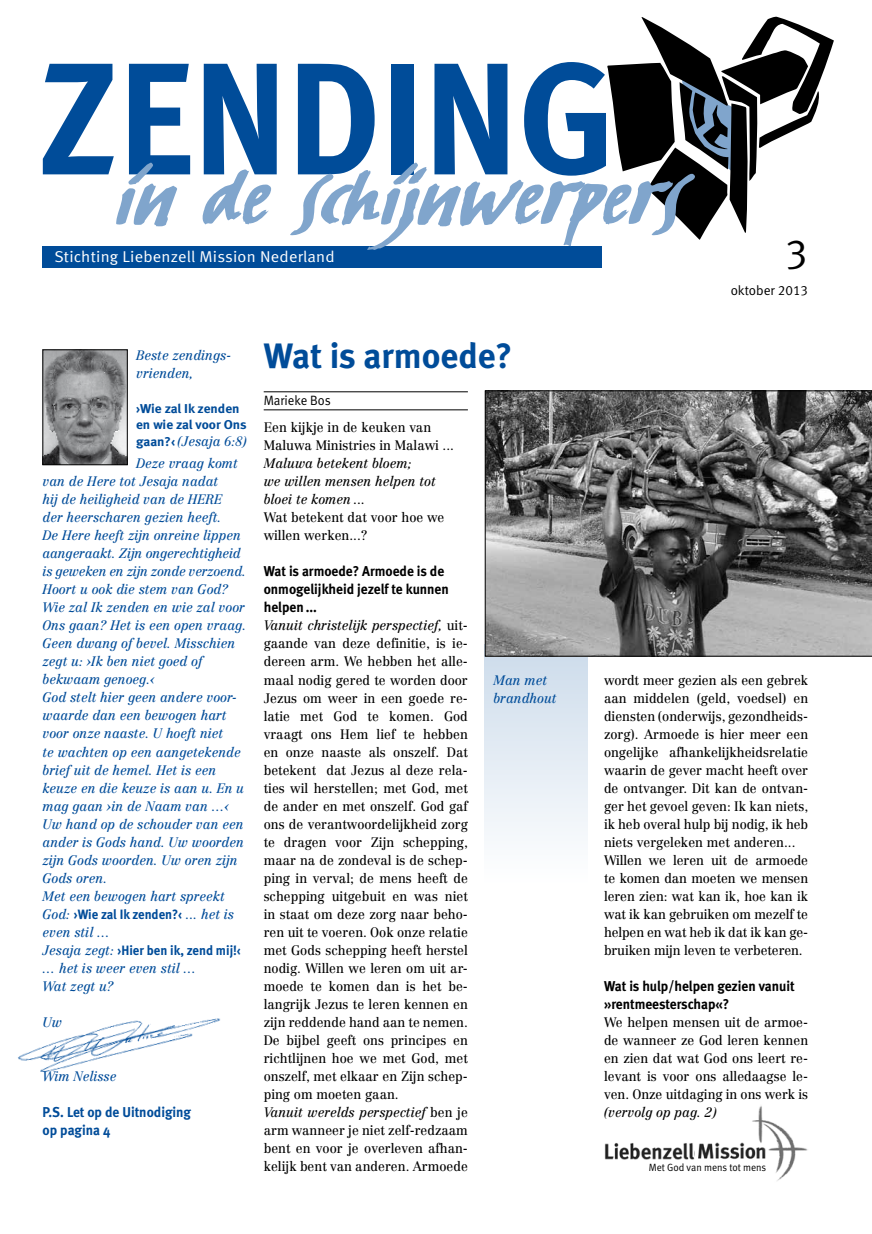
<style>
.page{position:relative;width:872px;height:1234px;background:#fff}
.page>*{position:absolute;margin:0;border:0;box-sizing:border-box;transform-origin:0 0}
.t1{font:159px "Meta Bold LF";color:#004c99;scale:.95 1}
.t2{font:italic 99.75px "FF Erikrighthand";color:#80a5cc;scale:1.05 1}
.t3{font:41.25px "Meta Normal LF Caps";color:#000}
.t4{font:35.25px "Meta Bold LF";color:#004c99}
.t5{font:15.6px "Meta Normal LF";letter-spacing:.015em;color:#fff;scale:1.05 1}
.t6{font:700 14.25px/18px "Meta";color:#000;scale:.95 1}
.t7{font:700 14.25px/18px "Meta";color:#004c99;scale:.95 1}
.t8{font:13.5px/18px "Centennial";color:#000;scale:.95 1}
.t9{font:italic 13.5px/18px "Centennial";color:#004c99;scale:.95 1}
.t10{font:italic 13.5px/18px "Centennial";color:#000;scale:.95 1}
.t11{font:700 13.5px "Meta";color:#004c99;scale:.95 1}
.t12{font:13.5px "Meta Normal LF";color:#000}
.t13{font:13.5px "Meta Normal LF";color:#000;scale:.95 1}
.t14{font:12.9px/16.5px "Meta Bold LF";letter-spacing:-.01em;color:#004c99;scale:1.05 1}
.t15{font:10.5px "Meta Normal LF";color:#000;scale:.95 1}
.s1{font-family:"Meta Bold LF";font-style:normal;font-size:12.9px}
.s2{font-family:"Centennial";font-weight:400;font-style:italic}
.s3{font-style:italic}
</style>
<div class="page">
<svg style="left:607px;top:17px;width:227px;height:222px"></svg>
<div style="left:43px;top:247px;width:559px;height:21px;background:#004c99"></div>
<div style="left:485px;top:644px;width:102px;height:238px;background:linear-gradient(to bottom,#c6d4e3,#fff)"></div>
<img style="left:698px;top:1106px;width:110px;height:75px">
<img style="left:604px;top:1143px;width:90px;height:17px">
<div style="left:643px;top:1162px;width:123px;height:12px;background:#fff"></div>
<hr style="left:264px;top:391px;width:204px;height:1px;background:#000">
<hr style="left:264px;top:409px;width:204px;height:1px;background:#000">
<svg style="left:485px;top:390px;width:387px;height:266px;background:#737373"></svg>
<img style="left:45px;top:351px;width:81px;height:112px">
<div style="left:43px;top:349px;width:85px;height:116px;border:1px solid #000"></div>
<img style="left:18px;top:1018px;width:203px;height:54px">
<h1 class="t1" style="left:38px;top:24px;width:608px">Zending</h1>
<h2 class="t2" style="left:111px;top:135px;width:583px">indeschijnwerpers</h2>
<p class="t5" style="left:54px;top:248px;width:269px">Stichting Liebenzell Mission Nederland</p>
<h3 class="t3" style="left:785px;top:230px;width:25px">3</h3>
<p class="t12" style="left:730px;top:282px;width:79px">oktober 2013</p>
<p class="t9" style="left:136px;top:346px;width:101px">Beste zendings&shy;vrienden,</p>
<p class="t14" style="left:136px;top:400px;width:107px">›Wie zal Ik zenden en wie zal voor Ons</p>
<p class="t9" style="left:136px;top:429px;width:118px;line-height:22.5px"><span class="s1">gaan?‹</span> (Jesaja 6:8)<br>Deze vraag komt</p>
<p class="t9" style="left:43px;top:472px;width:216px">van de Here tot Jesaja nadat<br>hij de heiligheid van de HERE<br>der heerscharen gezien heeft.<br>De Here heeft zijn onreine lippen aangeraakt. Zijn ongerechtigheid is geweken en zijn zonde verzoend.<br>Hoort u ook die stem van God?<br>Wie zal Ik zenden en wie zal voor<br>Ons gaan? Het is een open vraag.<br>Geen dwang of bevel. Misschien zegt u: ›Ik ben niet goed of bekwaam genoeg.‹<br>God stelt hier geen andere voor&shy;waarde dan een bewogen hart voor onze naaste. U hoeft niet<br>te wachten op een aangetekende brief uit de hemel. Het is een keuze en die keuze is aan u. En u mag gaan ›in de Naam van …‹<br>Uw hand op de schouder van een ander is Gods hand. Uw woorden zijn Gods woorden. Uw oren zijn<br>Gods oren.<br>Met een bewogen hart spreekt</p>
<p class="t11" style="left:43px;top:905px;width:203px"><span class="s2">God:</span> ›Wie zal Ik zenden?‹ <span class="s2">... het is</span></p>
<p class="t9" style="left:43px;top:922px;width:72px">even stil …</p>
<p class="t11" style="left:43px;top:941px;width:210px"><span class="s2">Jesaja zegt:</span> ›Hier ben ik, zend mij!‹</p>
<p class="t9" style="left:43px;top:958px;width:163px">… het is weer even stil …<br>Wat zegt u?</p>
<p class="t9" style="left:43px;top:1012px;width:22px">Uw</p>
<p class="t9" style="left:43px;top:1066px;width:79px">Wim Nelisse</p>
<p class="t7" style="left:43px;top:1102px;width:158px">P.S. Let op de Uitnodiging op pagina 4</p>
<h3 class="t4" style="left:264px;top:334px;width:250px">Wat is armoede?</h3>
<p class="t13" style="left:264px;top:392px;width:72px">Marieke Bos</p>
<p class="t8" style="left:264px;top:418px;width:202px">Een kijkje in de keuken van<br>Maluwa Ministries in Malawi ...</p>
<p class="t10" style="left:264px;top:454px;width:183px">Maluwa betekent bloem;<br>we willen mensen helpen tot bloei te komen ...</p>
<p class="t8" style="left:264px;top:508px;width:192px">Wat betekent dat voor hoe we willen werken...?</p>
<p class="t6" style="left:264px;top:562px;width:196px">Wat is armoede? Armoede is de onmogelijkheid jezelf te kunnen helpen ...</p>
<p class="t8" style="left:264px;top:616px;width:216px"><span class="s3">Vanuit christelijk perspectief,</span> uit&shy;gaande van deze definitie, is ie&shy;dereen arm. We hebben het alle&shy;maal nodig gered te worden door<br>Jezus om weer in een goede re&shy;latie met God te komen. God vraagt ons Hem lief te hebben en onze naaste als onszelf. Dat betekent dat Jezus al deze rela&shy;ties wil herstellen; met God, met de ander en met onszelf. God gaf ons de verantwoordelijkheid zorg te dragen voor Zijn schepping, maar na de zondeval is de schep&shy;ping in verval; de mens heeft de schepping uitgebuit en was niet in staat om deze zorg naar beho&shy;ren uit te voeren. Ook onze relatie met Gods schepping heeft herstel nodig. Willen we leren om uit ar&shy;moede te komen dan is het be&shy;langrijk Jezus te leren kennen en zijn reddende hand aan te nemen.<br>De bijbel geeft ons principes en richtlijnen hoe we met God, met onszelf, met elkaar en Zijn schep&shy;ping om moeten gaan.<br><span class="s3">Vanuit werelds perspectief</span> ben je arm wanneer je niet zelf-redzaam bent en voor je overleven afhan&shy;kelijk bent van anderen. Armoede</p>
<p class="t9" style="left:493px;top:670px;width:68px">Man met brandhout</p>
<p class="t8" style="left:604px;top:670px;width:216px">wordt meer gezien als een gebrek aan middelen (geld, voedsel) en diensten (onderwijs, gezondheids&shy;zorg). Armoede is hier meer een ongelijke afhankelijkheidsrelatie waarin de gever macht heeft over de ontvanger. Dit kan de ontvan&shy;ger het gevoel geven: Ik kan niets, ik heb overal hulp bij nodig, ik heb niets vergeleken met anderen...<br>Willen we leren uit de armoede te komen dan moeten we mensen leren zien: wat kan ik, hoe kan ik wat ik kan gebruiken om mezelf te helpen en wat heb ik dat ik kan ge&shy;bruiken mijn leven te verbeteren.</p>
<p class="t6" style="left:604px;top:976px;width:202px">Wat is hulp/helpen gezien vanuit »rentmeesterschap«?</p>
<p class="t8" style="left:604px;top:1012px;width:216px;text-align:justify">We helpen mensen uit de armoe&shy;de wanneer ze God leren kennen en zien dat wat God ons leert re&shy;levant is voor ons alledaagse le&shy;ven. Onze uitdaging in ons werk is</p>
<p class="t10" style="left:604px;top:1102px;width:120px">(vervolg op pag. 2)</p>
<p class="t15" style="left:649px;top:1160px;width:125px">Met God van mens tot mens</p>
</div>
